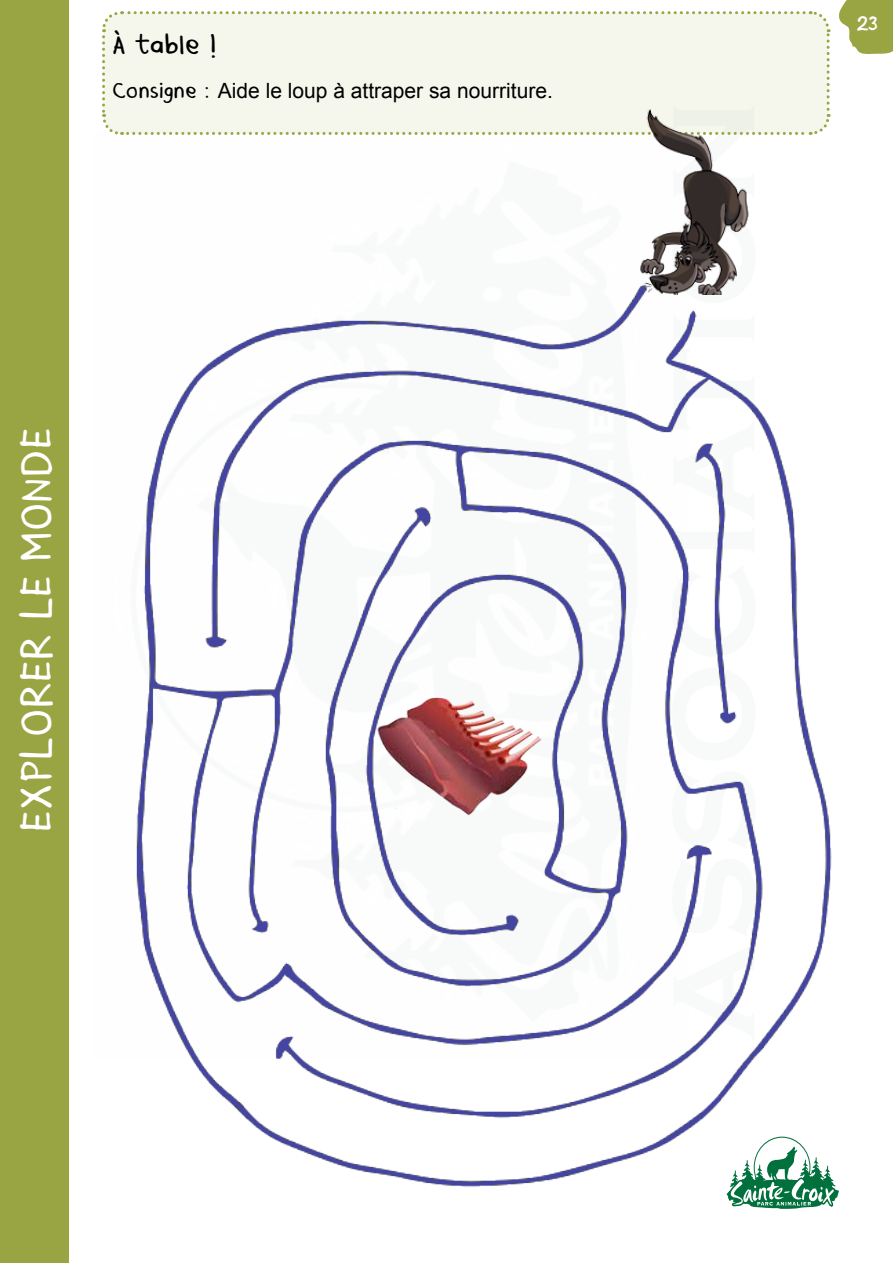
<style>
.page{position:relative;width:893px;height:1263px;background:#fff}
.page>*{position:absolute;margin:0;border:0;box-sizing:border-box;transform-origin:0 0}
.t1{font:40.5px "Mala's Handwriting";letter-spacing:.01em;color:#fff}
.t2{font:27px "Mala's Handwriting";color:#000}
.t3{font:21px "Arial";color:#000}
.t4{font:16.5px "Sonic Comics";color:#fff}
.s1{font-size:24.15px}
.s2{font-family:"Mala's Handwriting"}
</style>
<div class="page">
<svg style="left:726px;top:1193px;width:113px;height:16px"></svg>
<div style="left:0;top:0;width:68px;height:1263px;background:#99a543"></div>
<svg style="left:839px;top:0;width:54px;height:54px;background:#a8b25f"></svg>
<div style="left:102px;top:11px;width:729px;height:124px;background:#f5f6ec"></div>
<img style="left:136px;top:294px;width:703px;height:899px">
<img style="left:622px;top:106px;width:142px;height:188px">
<p class="t2" style="left:112px;top:28px;width:107px"><span class="s1">à</span> table !</p>
<p class="t3" style="left:112px;top:76px;width:442px"><span class="s2">Consigne :</span> Aide le loup à attraper sa nourriture.</p>
<h1 class="t1" style="left:11px;top:832px;width:405px;rotate:-90deg">explorer le monde</h1>
<p class="t4" style="left:857px;top:10px;width:23px">23</p>
</div>
